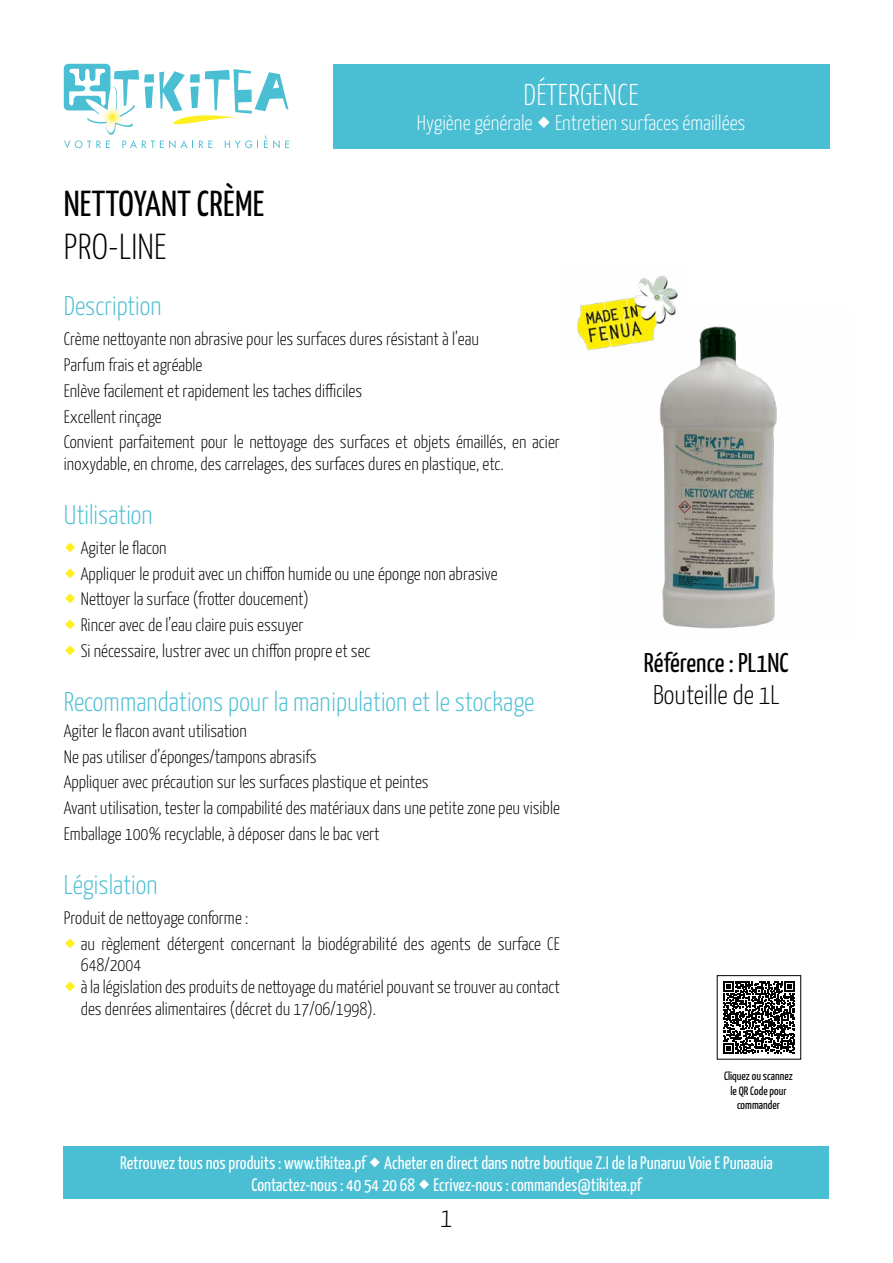
<style>
.page{position:relative;width:893px;height:1263px;background:#fff}
.page>*{position:absolute;margin:0;border:0;box-sizing:border-box;transform-origin:0 0}
.t1{font:36px "Yanone Kaffeesatz";letter-spacing:.005em;color:#000}
.t2{font:300 36px "Yanone Kaffeesatz";letter-spacing:.01em;color:#000}
.t3{font:300 30px "Yanone Kaffeesatz";letter-spacing:.01em;color:#fff}
.t4{font:300 27px "Yanone Kaffeesatz";color:#4abed3}
.t5{font:27px "Yanone Kaffeesatz";color:#000}
.t6{font:300 27px "Yanone Kaffeesatz";color:#000}
.t7{font:300 21px "Yanone Kaffeesatz";color:#fff}
.t8{font:300 18px/25.8px "Yanone Kaffeesatz";color:#000}
.t9{font:18px/21.6px "Yanone Kaffeesatz";color:#fff;text-align:center}
.t10{font:12px/14.4px "Yanone Kaffeesatz";color:#000;text-align:center}
</style>
<div class="page">
<svg style="left:64px;top:64px;width:225px;height:84px"></svg>
<div style="left:333px;top:64px;width:496px;height:84px;background:#4abed3"></div>
<div style="left:64px;top:1147px;width:765px;height:52px;background:#4abed3"></div>
<img style="left:660px;top:326px;width:117px;height:303px">
<img style="left:577px;top:276px;width:109px;height:81px">
<svg style="left:723px;top:981px;width:72px;height:72px"></svg>
<h1 class="t1" style="left:64px;top:178px;width:202px">NETTOYANT CRÈME</h1>
<h1 class="t2" style="left:64px;top:221px;width:104px">PRO-LINE</h1>
<h2 class="t3" style="left:523px;top:73px;width:117px">DÉTERGENCE</h2>
<p class="t7" style="left:417px;top:107px;width:330px">Hygiène générale Entretien surfaces émaillées</p>
<h3 class="t4" style="left:64px;top:286px;width:99px">Description</h3>
<p class="t8" style="left:64px;top:325px;width:498px">Crème nettoyante non abrasive pour les surfaces dures résistant à l’eau<br>Parfum frais et agréable<br>Enlève facilement et rapidement les taches difficiles<br>Excellent rinçage<br>Convient parfaitement pour le nettoyage des surfaces et objets émaillés, en acier</p>
<p class="t8" style="left:64px;top:450px;width:442px">inoxydable, en chrome, des carrelages, des surfaces dures en plastique, etc.</p>
<h3 class="t4" style="left:64px;top:495px;width:90px">Utilisation</h3>
<p class="t8" style="left:81px;top:533px;width:418px">Agiter le flacon<br>Appliquer le produit avec un chiffon humide ou une éponge non abrasive Nettoyer la surface (frotter doucement)<br>Rincer avec de l’eau claire puis essuyer<br>Si nécessaire, lustrer avec un chiffon propre et sec</p>
<h3 class="t4" style="left:64px;top:682px;width:472px">Recommandations pour la manipulation et le stockage</h3>
<p class="t8" style="left:64px;top:716px;width:498px">Agiter le flacon avant utilisation<br>Ne pas utiliser d’éponges/tampons abrasifs<br>Appliquer avec précaution sur les surfaces plastique et peintes<br>Avant utilisation, tester la compabilité des matériaux dans une petite zone peu visible Emballage 100% recyclable, à déposer dans le bac vert</p>
<h3 class="t4" style="left:64px;top:865px;width:95px">Législation</h3>
<p class="t8" style="left:81px;top:904px;width:481px;text-indent:-17px">Produit de nettoyage conforme :<br>au règlement détergent concernant la biodégrabilité des agents de surface CE</p>
<p class="t8" style="left:81px;top:953px;width:481px;line-height:21.6px">648/2004<br>à la législation des produits de nettoyage du matériel pouvant se trouver au contact des denrées alimentaires (décret du 17/06/1998).</p>
<h3 class="t5" style="left:644px;top:643px;width:146px">Référence : PL1NC</h3>
<h3 class="t6" style="left:653px;top:676px;width:128px">Bouteille de 1L</h3>
<p class="t10" style="left:724px;top:1068px;width:70px">Cliquez ou scannez le QR Code pour commander</p>
<p class="t9" style="left:120px;top:1151px;width:654px">Retrouvez tous nos produits : www.tikitea.pf Acheter en direct dans notre boutique Z.I de la Punaruu Voie E Punaauia<br>Contactez-nous : 40 54 20 68 Ecrivez-nous : commandes@tikitea.pf</p>
<h3 class="t6" style="left:441px;top:1198px;width:13px">1</h3>
</div>
